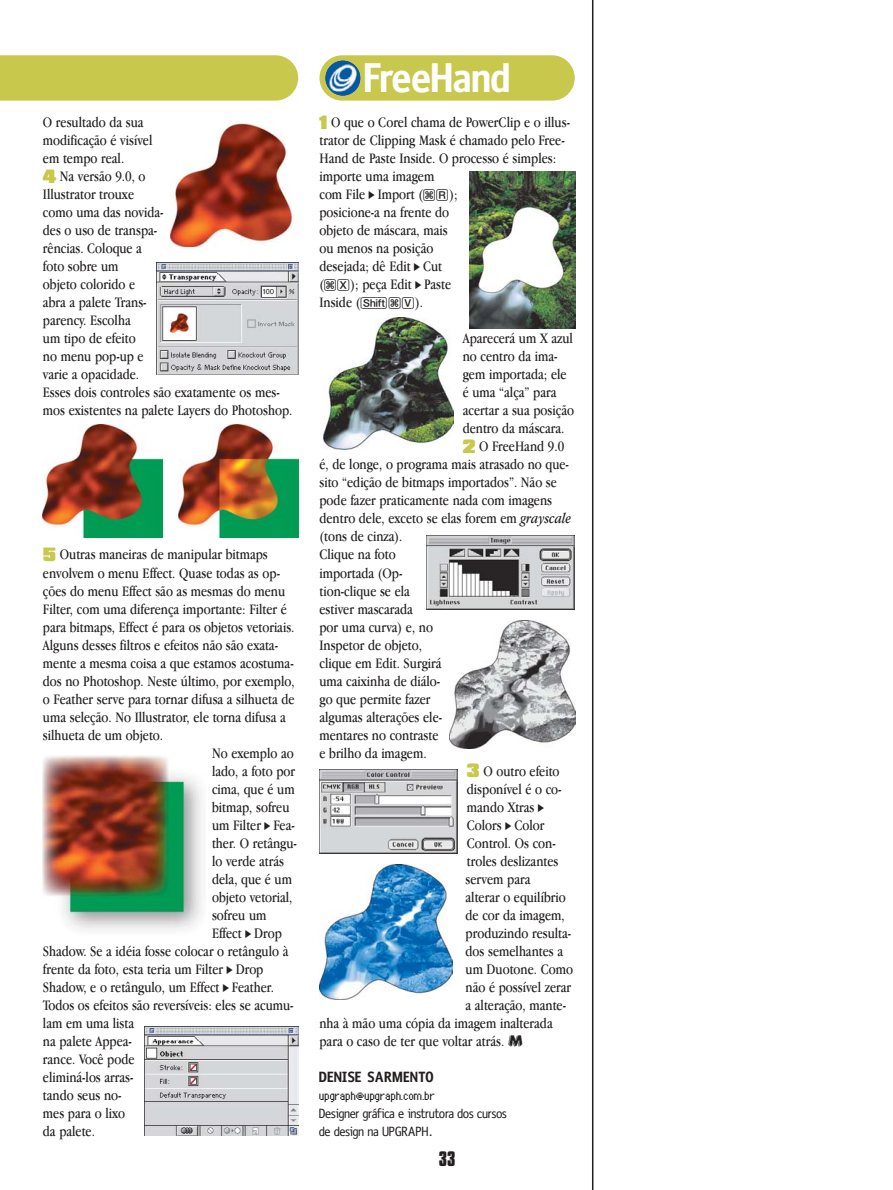
<style>
.page{position:relative;width:893px;height:1190px;background:#fff}
.page>*{position:absolute;margin:0;border:0;box-sizing:border-box;transform-origin:0 0}
.t1{font:700 42px "Obscena";color:#fff}
.t2{font:700 18px "Compacta BT";color:#231f1f}
.t3{font:15px/18px "Macmania Garamond Normal";color:#231f1f}
.t4{font:15px "Teclado Magnetico";letter-spacing:-.005em;color:#231f1f}
.t5{font:700 15px "Obscena";letter-spacing:.015em;color:#231f1f}
.t6{font:13.5px/18px "Obscena";color:#231f1f}
.t7{font:13.5px "Genoveva";color:#231f1f}
.s1{font-family:"Compacta BT";font-weight:900;font-size:16.5px;color:#c8c84d}
.s2{font-family:"Obscena";font-size:13.95px}
.s3{font-family:"Teclado Magnetico"}
.s4{font-family:"Macmania Garamond Normal"}
.s5{font-style:italic}
</style>
<div class="page">
<div style="left:319px;top:55px;width:255px;height:46px;background:#c8c84d;border-radius:23px"></div>
<img style="left:325px;top:61px;width:35px;height:35px;border-radius:50%">
<div style="left:0;top:55px;width:298px;height:46px;background:#c8c84d"></div>
<img style="left:170px;top:123px;width:123px;height:123px">
<img style="left:469px;top:172px;width:106px;height:157px">
<img style="left:323px;top:317px;width:130px;height:132px">
<img style="left:449px;top:620px;width:126px;height:128px">
<img style="left:426px;top:535px;width:148px;height:74px">
<img style="left:319px;top:769px;width:138px;height:84px">
<img style="left:319px;top:865px;width:133px;height:135px">
<img style="left:43px;top:424px;width:119px;height:113px">
<img style="left:156px;top:263px;width:142px;height:111px">
<img style="left:179px;top:424px;width:119px;height:113px">
<img style="left:145px;top:1026px;width:153px;height:109px">
<img style="left:43px;top:755px;width:159px;height:175px">
<hr style="left:592px;top:0;width:1px;height:1190px;background:#231f1f">
<p class="t3" style="left:43px;top:115px;width:251px">O resultado da sua<br>modificação é visível<br>em tempo real.<br><span class="s1">4</span> Na versão 9.0, o<br>Illustrator trouxe<br>como uma das novida-<br>des o uso de transpa-<br>rências. Coloque a<br>foto sobre um<br>objeto colorido e<br>abra a palete Trans-<br>parency. Escolha<br>um tipo de efeito<br>no menu pop-up e<br>varie a opacidade.<br>Esses dois controles são exatamente os mes&shy;mos existentes na palete Layers do Photoshop.</p>
<p class="t3" style="left:43px;top:547px;width:226px"><span class="s1">5</span> Outras maneiras de manipular bitmaps</p>
<p class="t3" style="left:43px;top:565px;width:238px">envolvem o menu Effect. Quase todas as op-</p>
<p class="t3" style="left:43px;top:583px;width:244px">ções do menu Effect são as mesmas do menu</p>
<p class="t3" style="left:43px;top:601px;width:245px">Filter, com uma diferença importante: Filter é</p>
<p class="t3" style="left:43px;top:619px;width:253px">para bitmaps, Effect é para os objetos vetoriais.</p>
<p class="t3" style="left:43px;top:637px;width:236px">Alguns desses filtros e efeitos não são exata-</p>
<p class="t3" style="left:43px;top:655px;width:252px">mente a mesma coisa a que estamos acostuma-</p>
<p class="t3" style="left:43px;top:673px;width:253px">dos no Photoshop. Neste último, por exemplo,</p>
<p class="t3" style="left:43px;top:691px;width:253px">o Feather serve para tornar difusa a silhueta de</p>
<p class="t3" style="left:43px;top:709px;width:244px">uma seleção. No Illustrator, ele torna difusa a</p>
<p class="t3" style="left:43px;top:727px;width:122px">silhueta de um objeto.</p>
<p class="t3" style="left:212px;top:745px;width:83px">No exemplo ao</p>
<p class="t3" style="left:212px;top:763px;width:85px">lado, a foto por</p>
<p class="t3" style="left:212px;top:781px;width:84px">cima, que é um</p>
<p class="t3" style="left:212px;top:799px;width:79px">bitmap, sofreu</p>
<p class="t3" style="left:212px;top:817px;width:84px">um Filter <span class="s2">¡</span> Fea-</p>
<p class="t3" style="left:212px;top:835px;width:86px">ther. O retângu-</p>
<p class="t3" style="left:212px;top:853px;width:73px">lo verde atrás</p>
<p class="t3" style="left:212px;top:871px;width:81px">dela, que é um</p>
<p class="t3" style="left:212px;top:889px;width:82px">objeto vetorial,</p>
<p class="t3" style="left:212px;top:907px;width:56px">sofreu um</p>
<p class="t3" style="left:212px;top:925px;width:71px">Effect <span class="s2">¡</span> Drop</p>
<p class="t3" style="left:43px;top:943px;width:247px">Shadow. Se a idéia fosse colocar o retângulo à</p>
<p class="t3" style="left:43px;top:961px;width:222px">frente da foto, esta teria um Filter <span class="s2">¡</span> Drop</p>
<p class="t3" style="left:43px;top:979px;width:232px">Shadow, e o retângulo, um Effect <span class="s2">¡</span> Feather.</p>
<p class="t3" style="left:43px;top:997px;width:252px">Todos os efeitos são reversíveis: eles se acumu-</p>
<p class="t3" style="left:43px;top:1015px;width:93px">lam em uma lista</p>
<p class="t3" style="left:43px;top:1033px;width:90px">na palete Appea-</p>
<p class="t3" style="left:43px;top:1051px;width:93px">rance. Você pode</p>
<p class="t3" style="left:43px;top:1069px;width:92px">eliminá-los arras-</p>
<p class="t3" style="left:43px;top:1087px;width:80px">tando seus no-</p>
<p class="t3" style="left:43px;top:1105px;width:84px">mes para o lixo</p>
<p class="t3" style="left:43px;top:1123px;width:54px">da palete.</p>
<h1 class="t1" style="left:365px;top:63px;width:148px">FreeHand</h1>
<p class="t3" style="left:319px;top:115px;width:252px"><span class="s1">1</span> O que o Corel chama de PowerClip e o illus&shy;trator de Clipping Mask é chamado pelo Free-<br>Hand de Paste Inside. O processo é simples: importe uma imagem<br>com File <span class="s2">¡</span> Import (<span class="s3">[Ω][R]</span>);<br>posicione-a na frente do<br>objeto de máscara, mais<br>ou menos na posição<br>desejada; dê Edit <span class="s2">¡</span> Cut<br>(<span class="s3">[Ω][X]</span>); peça Edit <span class="s2">¡</span> Paste</p>
<p class="t4" style="left:319px;top:297px;width:105px"><span class="s4">Inside (</span>[Shift][Ω][V]<span class="s4">).</span></p>
<p class="t3" style="left:463px;top:331px;width:112px">Aparecerá um X azul</p>
<p class="t3" style="left:463px;top:349px;width:96px">no centro da ima-</p>
<p class="t3" style="left:463px;top:367px;width:105px">gem importada; ele</p>
<p class="t3" style="left:463px;top:385px;width:95px">é uma “alça” para</p>
<p class="t3" style="left:463px;top:403px;width:113px">acertar a sua posição</p>
<p class="t3" style="left:463px;top:421px;width:103px">dentro da máscara.</p>
<p class="t3" style="left:463px;top:439px;width:103px"><span class="s1">2</span> O FreeHand 9.0</p>
<p class="t3" style="left:319px;top:457px;width:251px">é, de longe, o programa mais atrasado no que-</p>
<p class="t3" style="left:319px;top:475px;width:239px">sito “edição de bitmaps importados”. Não se</p>
<p class="t3" style="left:319px;top:493px;width:234px">pode fazer praticamente nada com imagens</p>
<p class="t3" style="left:319px;top:511px;width:253px">dentro dele, exceto se elas forem em <span class="s5">grayscale</span></p>
<p class="t3" style="left:319px;top:529px;width:85px">(tons de cinza).</p>
<p class="t3" style="left:319px;top:547px;width:78px">Clique na foto</p>
<p class="t3" style="left:319px;top:565px;width:84px">importada (Op-</p>
<p class="t3" style="left:319px;top:583px;width:92px">tion-clique se ela</p>
<p class="t3" style="left:319px;top:601px;width:95px">estiver mascarada</p>
<p class="t3" style="left:319px;top:619px;width:115px">por uma curva) e, no</p>
<p class="t3" style="left:319px;top:637px;width:104px">Inspetor de objeto,</p>
<p class="t3" style="left:319px;top:655px;width:124px">clique em Edit. Surgirá</p>
<p class="t3" style="left:319px;top:673px;width:122px">uma caixinha de diálo-</p>
<p class="t3" style="left:319px;top:691px;width:113px">go que permite fazer</p>
<p class="t3" style="left:319px;top:709px;width:124px">algumas alterações ele-</p>
<p class="t3" style="left:319px;top:727px;width:121px">mentares no contraste</p>
<p class="t3" style="left:319px;top:745px;width:109px">e brilho da imagem.</p>
<p class="t3" style="left:467px;top:763px;width:94px"><span class="s1">3</span> O outro efeito</p>
<p class="t3" style="left:467px;top:781px;width:96px">disponível é o co-</p>
<p class="t3" style="left:467px;top:799px;width:78px">mando Xtras <span class="s2">¡</span></p>
<p class="t3" style="left:467px;top:817px;width:79px">Colors <span class="s2">¡</span> Color</p>
<p class="t3" style="left:467px;top:835px;width:90px">Control. Os con-</p>
<p class="t3" style="left:467px;top:853px;width:93px">troles deslizantes</p>
<p class="t3" style="left:465px;top:871px;width:66px">servem para</p>
<p class="t3" style="left:465px;top:889px;width:102px">alterar o equilíbrio</p>
<p class="t3" style="left:465px;top:907px;width:101px">de cor da imagem,</p>
<p class="t3" style="left:465px;top:925px;width:107px">produzindo resulta-</p>
<p class="t3" style="left:465px;top:943px;width:99px">dos semelhantes a</p>
<p class="t3" style="left:465px;top:961px;width:109px">um Duotone. Como</p>
<p class="t3" style="left:465px;top:979px;width:107px">não é possível zerar</p>
<p class="t3" style="left:465px;top:997px;width:102px">a alteração, mante-</p>
<p class="t3" style="left:319px;top:1015px;width:235px">nha à mão uma cópia da imagem inalterada</p>
<p class="t3" style="left:319px;top:1033px;width:205px">para o caso de ter que voltar atrás. µ</p>
<p class="t5" style="left:319px;top:1071px;width:116px">DENISE SARMENTO</p>
<p class="t7" style="left:319px;top:1087px;width:117px">upgraph@upgraph.com.br</p>
<p class="t6" style="left:319px;top:1105px;width:189px">Designer gráfica e instrutora dos cursos de design na UPGRAPH.</p>
<p class="t2" style="left:439px;top:1150px;width:18px">33</p>
</div>
